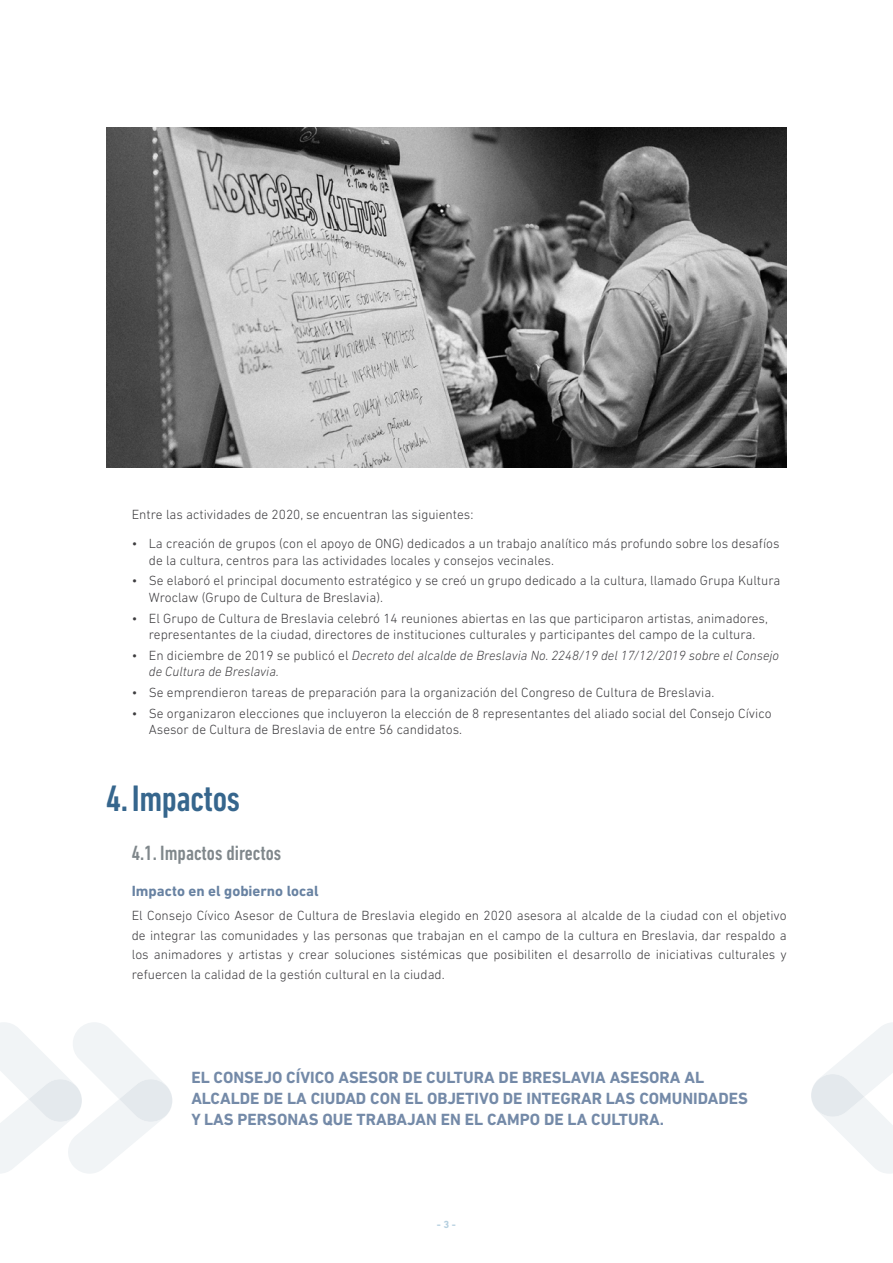
<style>
.page{position:relative;width:893px;height:1263px;background:#fff}
.page>*{position:absolute;margin:0;border:0;box-sizing:border-box;transform-origin:0 0}
.t1{font:500 condensed 37.5px "DIN Next LT Pro";color:#36668d}
.t2{font:500 condensed 21px "DIN Next LT Pro";color:#7f878b}
.t3{font:700 16.5px/21px "DIN Next LT Pro";color:#748aa8}
.t4{font:700 15px "DIN Next LT Pro";color:#6882a2}
.t5{font:300 13.5px/16.5px "DIN Next LT Pro";color:#3e3d40}
.t6{font:italic 300 13.5px/16.5px "DIN Next LT Pro";color:#3e3d40}
.t7{font:700 10.5px "DIN Next LT Pro";color:#b5cfdf}
.s1{font-style:normal}
</style>
<div class="page">
<img style="left:106px;top:128px;width:681px;height:340px">
<svg style="left:0;top:1022px;width:172px;height:151px"></svg>
<svg style="left:811px;top:1023px;width:82px;height:150px"></svg>
<p class="t5" style="left:132px;top:506px;width:343px">Entre las actividades de 2020, se encuentran las siguientes:</p>
<p class="t5" style="left:149px;top:535px;width:632px;text-indent:-17px">• La creación de grupos (con el apoyo de ONG) dedicados a un trabajo analítico más profundo sobre los desafíos de la cultura, centros para las actividades locales y consejos vecinales.</p>
<p class="t5" style="left:149px;top:572px;width:633px;text-indent:-17px">• Se elaboró el principal documento estratégico y se creó un grupo dedicado a la cultura, llamado Grupa Kultura<br>Wroclaw (Grupo de Cultura de Breslavia).</p>
<p class="t5" style="left:132px;top:609px;width:638px;text-align:center">• El Grupo de Cultura de Breslavia celebró 14 reuniones abiertas en las que participaron artistas, animadores, representantes de la ciudad, directores de instituciones culturales y participantes del campo de la cultura.</p>
<p class="t6" style="left:149px;top:647px;width:632px;text-indent:-17px"><span class="s1">• En diciembre de 2019 se publicó el</span> Decreto del alcalde de Breslavia No. 2248/19 del 17/12/2019 sobre el Consejo de Cultura de Breslavia.</p>
<p class="t5" style="left:132px;top:684px;width:584px">• Se emprendieron tareas de preparación para la organización del Congreso de Cultura de Breslavia.</p>
<p class="t5" style="left:149px;top:705px;width:624px;text-indent:-17px">• Se organizaron elecciones que incluyeron la elección de 8 representantes del aliado social del Consejo Cívico<br>Asesor de Cultura de Breslavia de entre 56 candidatos.</p>
<h1 class="t1" style="left:106px;top:777px;width:135px">4.Impactos</h1>
<h2 class="t2" style="left:132px;top:841px;width:151px">4.1. Impactos directos</h2>
<p class="t4" style="left:132px;top:882px;width:188px">Impacto en el gobierno local</p>
<p class="t5" style="left:132px;top:906px;width:656px;line-height:19.5px;text-align:justify">El Consejo Cívico Asesor de Cultura de Breslavia elegido en 2020 asesora al alcalde de la ciudad con el objetivo de integrar las comunidades y las personas que trabajan en el campo de la cultura en Breslavia, dar respaldo a los animadores y artistas y crear soluciones sistémicas que posibiliten el desarrollo de iniciativas culturales y refuercen la calidad de la gestión cultural en la ciudad.</p>
<p class="t3" style="left:191px;top:1067px;width:558px">EL CONSEJO CÍVICO ASESOR DE CULTURA DE BRESLAVIA ASESORA AL<br>ALCALDE DE LA CIUDAD CON EL OBJETIVO DE INTEGRAR LAS COMUNIDADES<br>Y LAS PERSONAS QUE TRABAJAN EN EL CAMPO DE LA CULTURA.</p>
<p class="t7" style="left:437px;top:1218px;width:21px">- 3 -</p>
</div>
